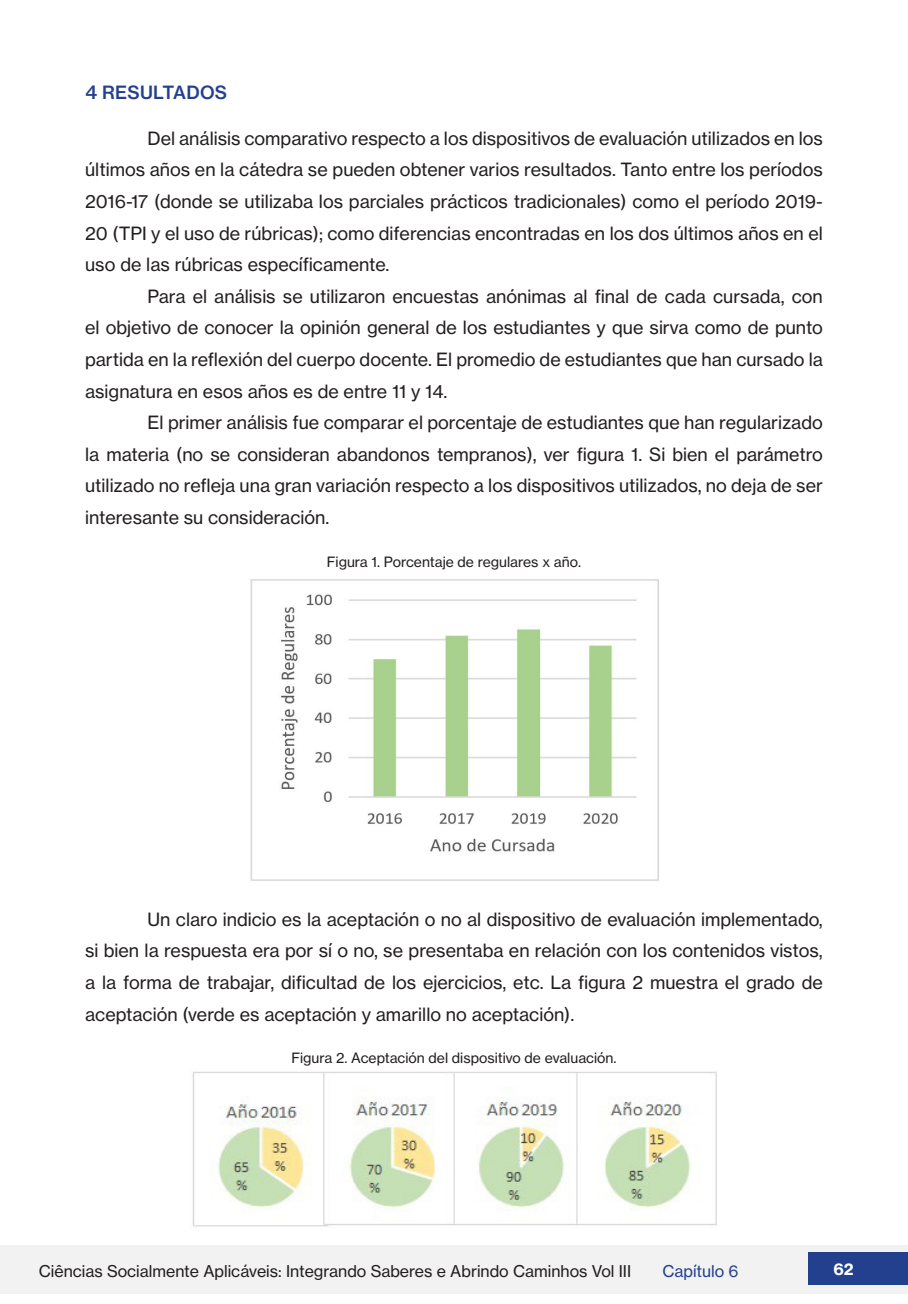
<style>
.page{position:relative;width:908px;height:1304px;background:#fff}
.page>*{position:absolute;margin:0;border:0;box-sizing:border-box;transform-origin:0 0}
.CORPO_DO_TEXTO_ATUAL{font:18px/31.6px "N Haas Grotesk TX Pro 55 Rg";color:#231f20;text-align:justify}
.TÍTULOS_DO_CORPO_DO{font:18px "N Haas Grotesk TX Pro 65 Md";letter-spacing:.015em;color:#23408f}
.t1{font:16px "N Haas Grotesk TX Pro 55 Rg";color:#231f20}
.t2{font:16px "N Haas Grotesk TX Pro 55 Rg";color:#23408f}
.t3{font:16px "N Haas Grotesk TX Pro 75 Bd";color:#fff}
.LEGENDAS_DE_TABELAS{font:14px "N Haas Grotesk TX Pro 55 Rg";color:#231f20}
</style>
<div class="page">
<div style="left:0;top:1245px;width:907px;height:49px;background:#f2f2f2"></div>
<div style="left:808px;top:1252px;width:99px;height:33px;background:#23408f"></div>
<img style="left:250px;top:579px;width:409px;height:302px">
<img style="left:192px;top:1071px;width:525px;height:156px">
<p class="TÍTULOS_DO_CORPO_DO" style="left:85px;top:81px;width:143px">4 RESULTADOS</p>
<p class="CORPO_DO_TEXTO_ATUAL" style="left:85px;top:122px;width:739px;text-indent:62px">Del análisis comparativo respecto a los dispositivos de evaluación utilizados en los últimos años en la cátedra se pueden obtener varios resultados. Tanto entre los períodos 2016-17 (donde se utilizaba los parciales prácticos tradicionales) como el período 2019- 20 (TPI y el uso de rúbricas); como diferencias encontradas en los dos últimos años en el uso de las rúbricas específicamente.</p>
<p class="CORPO_DO_TEXTO_ATUAL" style="left:85px;top:280px;width:739px;text-indent:62px">Para el análisis se utilizaron encuestas anónimas al final de cada cursada, con el objetivo de conocer la opinión general de los estudiantes y que sirva como de punto partida en la reflexión del cuerpo docente. El promedio de estudiantes que han cursado la asignatura en esos años es de entre 11 y 14.</p>
<p class="CORPO_DO_TEXTO_ATUAL" style="left:85px;top:407px;width:739px;text-indent:62px">El primer análisis fue comparar el porcentaje de estudiantes que han regularizado la materia (no se consideran abandonos tempranos), ver figura 1. Si bien el parámetro utilizado no refleja una gran variación respecto a los dispositivos utilizados, no deja de ser interesante su consideración.</p>
<p class="LEGENDAS_DE_TABELAS" style="left:327px;top:553px;width:255px">Figura 1. Porcentaje de regulares x año.</p>
<p class="CORPO_DO_TEXTO_ATUAL" style="left:85px;top:903px;width:739px;text-indent:62px">Un claro indicio es la aceptación o no al dispositivo de evaluación implementado, si bien la respuesta era por sí o no, se presentaba en relación con los contenidos vistos, a la forma de trabajar, dificultad de los ejercicios, etc. La figura 2 muestra el grado de aceptación (verde es aceptación y amarillo no aceptación).</p>
<p class="LEGENDAS_DE_TABELAS" style="left:291px;top:1050px;width:326px">Figura 2. Aceptación del dispositivo de evaluación.</p>
<p class="t1" style="left:39px;top:1261px;width:593px">Ciências Socialmente Aplicáveis: Integrando Saberes e Abrindo Caminhos Vol III</p>
<p class="t2" style="left:662px;top:1261px;width:78px">Capítulo 6</p>
<p class="t3" style="left:833px;top:1259px;width:22px">62</p>
</div>
